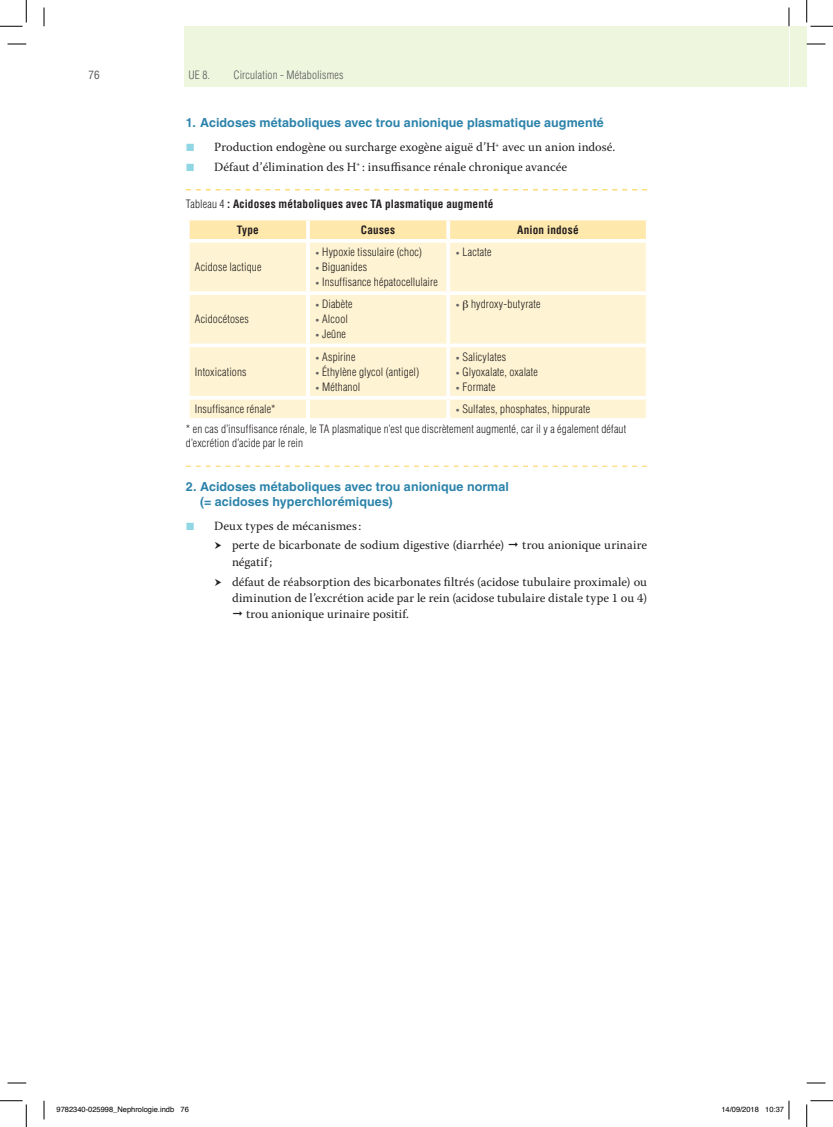
<style>
.page{position:relative;width:833px;height:1127px;background:#fff}
.page>*{position:absolute;margin:0;border:0;box-sizing:border-box;transform-origin:0 0}
.t1{font:12.5px/19.8px "Warnock Pro";letter-spacing:.005em;color:#231f20}
.t2{font:700 12.5px/15px "Helvetica LT Std";letter-spacing:.005em;color:#2c83aa}
.t3{font:300 condensed 11.25px/20.2px "Helvetica LT Std";letter-spacing:.015em;color:#231f20}
.t4{font:700 condensed 11.25px "Helvetica LT Std";letter-spacing:.015em;color:#231f20}
.t5{font:300 condensed 11.25px "Helvetica LT Std";letter-spacing:.015em;color:#57585a}
.t6{font:condensed 11.25px "Helvetica LT Std";color:#57585a}
.t7{font:7.5px "Helvetica";color:#000}
.s1{font-weight:300}
.s2{font-size:7.5px;color:#636366}
</style>
<div class="page">
<div style="left:184px;top:26px;width:604px;height:60px;background:#eff6de"></div>
<div style="left:789px;top:26px;width:17px;height:60px;background:#eff6de"></div>
<svg style="left:186px;top:189px;width:460px;height:1px"></svg>
<svg style="left:186px;top:465px;width:460px;height:1px"></svg>
<div style="left:189px;top:220px;width:456px;height:19px;background:#ffe8ac"></div>
<div style="left:189px;top:243px;width:456px;height:175px;background:#fef3d2"></div>
<hr style="left:306px;top:220px;width:3px;height:19px;background:#fff">
<svg style="left:446px;top:220px;width:4px;height:19px"></svg>
<svg style="left:645px;top:220px;width:3px;height:19px"></svg>
<svg style="left:189px;top:242px;width:119px;height:1px"></svg>
<svg style="left:309px;top:242px;width:138px;height:1px"></svg>
<hr style="left:306px;top:243px;width:3px;height:48px;background:#fff">
<svg style="left:448px;top:239px;width:198px;height:4px"></svg>
<svg style="left:446px;top:243px;width:4px;height:48px"></svg>
<svg style="left:645px;top:243px;width:1px;height:48px"></svg>
<hr style="left:186px;top:291px;width:122px;height:4px;background:#fff">
<hr style="left:308px;top:291px;width:140px;height:4px;background:#fff">
<hr style="left:306px;top:295px;width:3px;height:48px;background:#fff">
<hr style="left:448px;top:291px;width:201px;height:4px;background:#fff">
<svg style="left:446px;top:295px;width:4px;height:48px"></svg>
<svg style="left:645px;top:295px;width:1px;height:48px"></svg>
<svg style="left:188px;top:343px;width:120px;height:4px"></svg>
<svg style="left:308px;top:343px;width:140px;height:4px"></svg>
<hr style="left:306px;top:347px;width:3px;height:49px;background:#fff">
<svg style="left:448px;top:343px;width:199px;height:4px"></svg>
<svg style="left:446px;top:347px;width:4px;height:49px"></svg>
<svg style="left:645px;top:347px;width:1px;height:49px"></svg>
<hr style="left:186px;top:396px;width:122px;height:3px;background:#fff">
<hr style="left:308px;top:396px;width:140px;height:3px;background:#fff">
<hr style="left:306px;top:399px;width:3px;height:19px;background:#fff">
<hr style="left:448px;top:396px;width:201px;height:3px;background:#fff">
<svg style="left:446px;top:399px;width:4px;height:19px"></svg>
<svg style="left:645px;top:399px;width:2px;height:19px"></svg>
<svg style="left:8px;top:43px;width:18px;height:2px"></svg>
<svg style="left:806px;top:43px;width:19px;height:2px"></svg>
<svg style="left:8px;top:1082px;width:18px;height:1px"></svg>
<svg style="left:806px;top:1082px;width:19px;height:1px"></svg>
<svg style="left:43px;top:8px;width:2px;height:18px"></svg>
<svg style="left:43px;top:1100px;width:2px;height:19px"></svg>
<svg style="left:788px;top:8px;width:1px;height:18px"></svg>
<svg style="left:0;top:0;width:27px;height:27px"></svg>
<svg style="left:0;top:1100px;width:27px;height:26px"></svg>
<svg style="left:806px;top:0;width:26px;height:27px"></svg>
<svg style="left:806px;top:1100px;width:26px;height:26px"></svg>
<svg style="left:788px;top:1100px;width:1px;height:19px"></svg>
<svg style="left:463px;top:300px;width:5px;height:10px"></svg>
<p class="t6" style="left:88px;top:68px;width:13px">76</p>
<p class="t5" style="left:188px;top:68px;width:23px">UE 8.</p>
<p class="t5" style="left:233px;top:68px;width:111px">Circulation - Métabolismes</p>
<p class="t2" style="left:186px;top:115px;width:419px">1. Acidoses métaboliques avec trou anionique plasmatique augmenté</p>
<p class="t1" style="left:214px;top:137px;width:402px">Production endogène ou surcharge exogène aiguë d’H<sup>+</sup> avec un anion indosé.<br>Défaut d’élimination des H<sup>+</sup> : insuffisance rénale chronique avancée</p>
<p class="t4" style="left:186px;top:197px;width:309px"><span class="s1">Tableau 4</span> : Acidoses métaboliques avec TA plasmatique augmenté</p>
<p class="t4" style="left:237px;top:222px;width:24px">Type</p>
<p class="t4" style="left:361px;top:222px;width:36px">Causes</p>
<p class="t4" style="left:517px;top:222px;width:63px">Anion indosé</p>
<p class="t3" style="left:195px;top:257px;width:68px">Acidose lactique</p>
<p class="t3" style="left:315px;top:242px;width:108px"><span class="s2">•</span> Hypoxie tissulaire (choc)</p>
<p class="t3" style="left:315px;top:257px;width:54px"><span class="s2">•</span> Biguanides</p>
<p class="t3" style="left:315px;top:272px;width:124px"><span class="s2">•</span> Insuffisance hépatocellulaire</p>
<p class="t3" style="left:455px;top:242px;width:38px"><span class="s2">•</span> Lactate</p>
<p class="t3" style="left:195px;top:309px;width:56px">Acidocétoses</p>
<p class="t3" style="left:195px;top:361px;width:53px">Intoxications</p>
<p class="t3" style="left:315px;top:294px;width:39px"><span class="s2">•</span> Diabète</p>
<p class="t3" style="left:315px;top:309px;width:34px"><span class="s2">•</span> Alcool</p>
<p class="t3" style="left:315px;top:324px;width:32px"><span class="s2">•</span> Jeûne</p>
<p class="t3" style="left:315px;top:346px;width:42px"><span class="s2">•</span> Aspirine</p>
<p class="t3" style="left:315px;top:361px;width:106px"><span class="s2">•</span> Éthylène glycol (antigel)</p>
<p class="t3" style="left:315px;top:376px;width:47px"><span class="s2">•</span> Méthanol</p>
<p class="t3" style="left:455px;top:294px;width:87px"><span class="s2">•</span> hydroxy-butyrate</p>
<p class="t3" style="left:455px;top:346px;width:52px"><span class="s2">•</span> Salicylates</p>
<p class="t3" style="left:455px;top:361px;width:84px"><span class="s2">•</span> Glyoxalate, oxalate</p>
<p class="t3" style="left:455px;top:376px;width:42px"><span class="s2">•</span> Formate</p>
<p class="t3" style="left:186px;top:398px;width:441px;text-indent:269px"><span class="s2">•</span> Sulfates, phosphates, hippurate<br>* en cas d’insuffisance rénale, le TA plasmatique n’est que discrètement augmenté, car il y a également défaut</p>
<p class="t3" style="left:186px;top:432px;width:119px">d’excrétion d’acide par le rein</p>
<p class="t2" style="left:200px;top:479px;width:310px;text-indent:-14px">2. Acidoses métaboliques avec trou anionique normal (= acidoses hyperchlorémiques)</p>
<p class="t1" style="left:232px;top:515px;width:416px;text-indent:-18px">Deux types de mécanismes:<br>perte de bicarbonate de sodium digestive (diarrhée) ◻ trou anionique urinaire</p>
<p class="t1" style="left:232px;top:551px;width:416px">négatif;<br>défaut de réabsorption des bicarbonates filtrés (acidose tubulaire proximale) ou</p>
<p class="t1" style="left:232px;top:587px;width:416px">diminution de l’excrétion acide par le rein (acidose tubulaire distale type 1 ou 4)</p>
<p class="t1" style="left:232px;top:603px;width:178px">◻ trou anionique urinaire positif.</p>
<p class="t3" style="left:195px;top:398px;width:82px">Insuffisance rénale*</p>
<p class="t7" style="left:56px;top:1103px;width:134px">9782340-025998_Nephrologie.indb 76</p>
<p class="t7" style="left:721px;top:1103px;width:64px">14/09/2018 10:37</p>
</div>
